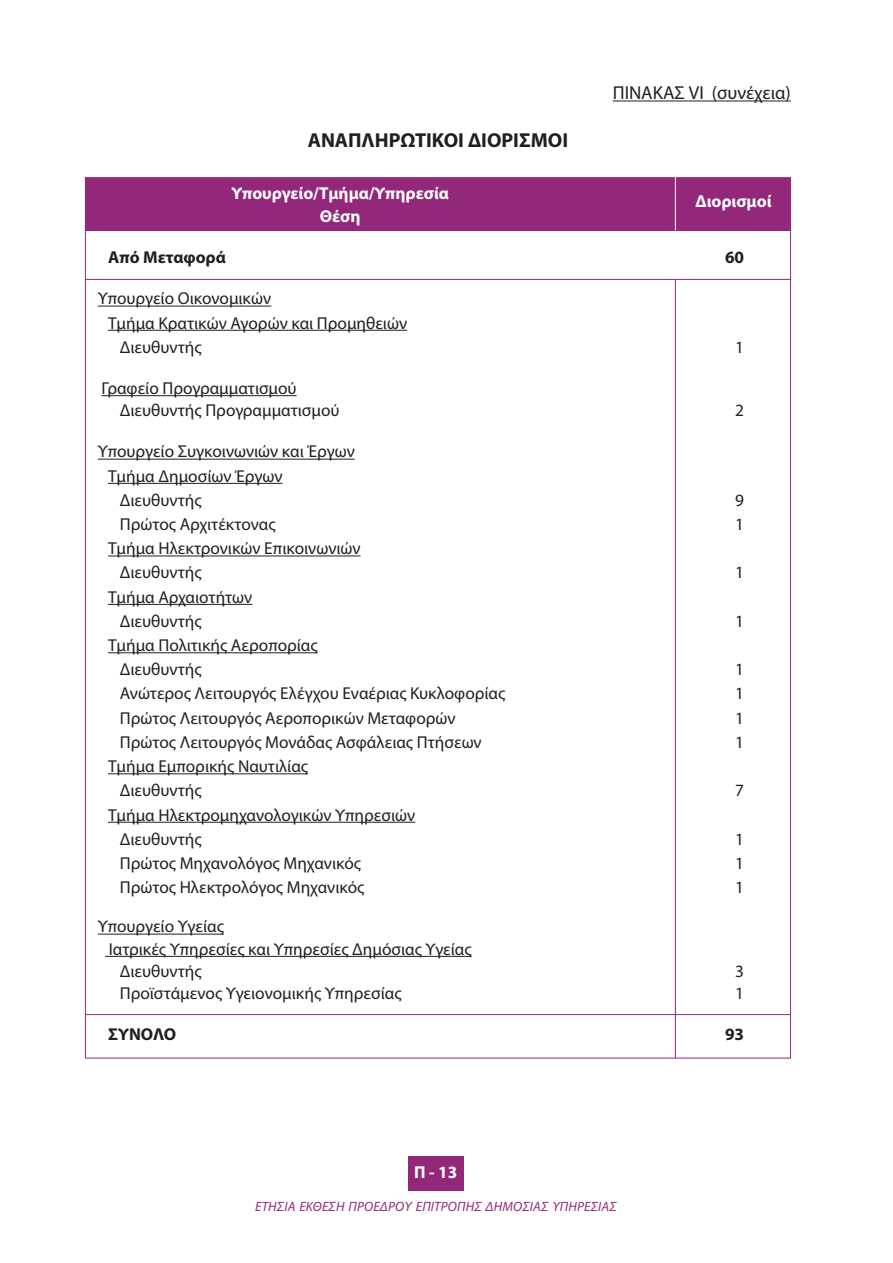
<style>
.page{position:relative;width:893px;height:1263px;background:#fff}
.page>*{position:absolute;margin:0;border:0;box-sizing:border-box;transform-origin:0 0}
.t1{font:700 20.25px "Myriad Pro";color:#231f20}
.t2{font:18.75px "Myriad Pro";color:#231f20}
.t3{font:17.25px/24.2px "Myriad Pro";color:#231f20}
.t4{font:700 17.25px "Myriad Pro";color:#fff}
.t5{font:700 17.25px "Myriad Pro";color:#231f20}
.t6{font:italic 13.5px "Myriad Pro";letter-spacing:.015em;color:#93287b}
</style>
<div class="page">
<div style="left:408px;top:1157px;width:55px;height:34px;background:#93287b"></div>
<div style="left:85px;top:178px;width:706px;height:52px;background:#93287b"></div>
<hr style="left:675px;top:279px;width:1px;height:779px;background:#93287b">
<hr style="left:675px;top:177px;width:1px;height:53px;background:#fff">
<hr style="left:85px;top:1014px;width:706px;height:1px;background:#93287b">
<hr style="left:613px;top:101px;width:76px;height:1px;background:#231f20">
<svg style="left:689px;top:101px;width:28px;height:1px"></svg>
<hr style="left:717px;top:101px;width:69px;height:1px;background:#231f20">
<hr style="left:85px;top:279px;width:706px;height:1px;background:#93287b">
<hr style="left:98px;top:306px;width:173px;height:1px;background:#231f20">
<hr style="left:108px;top:330px;width:299px;height:1px;background:#231f20">
<hr style="left:101px;top:395px;width:196px;height:1px;background:#231f20">
<hr style="left:98px;top:459px;width:257px;height:1px;background:#231f20">
<hr style="left:108px;top:483px;width:174px;height:1px;background:#231f20">
<hr style="left:108px;top:555px;width:253px;height:1px;background:#231f20">
<hr style="left:108px;top:604px;width:144px;height:1px;background:#231f20">
<hr style="left:108px;top:652px;width:210px;height:1px;background:#231f20">
<hr style="left:108px;top:773px;width:200px;height:1px;background:#231f20">
<hr style="left:108px;top:822px;width:307px;height:1px;background:#231f20">
<hr style="left:98px;top:934px;width:126px;height:1px;background:#231f20">
<hr style="left:105px;top:956px;width:367px;height:1px;background:#231f20">
<p class="t1" style="left:308px;top:133px;width:262px">ΑΝΑΠΛΗΡΩΤΙΚΟΙ ΔΙΟΡΙΣΜΟΙ</p>
<p class="t4" style="left:231px;top:187px;width:219px">Υπουργείο/Τμήμα/Υπηρεσία</p>
<p class="t4" style="left:320px;top:210px;width:42px">Θέση</p>
<p class="t2" style="left:613px;top:86px;width:180px">ΠΙΝΑΚΑΣ VI (συνέχεια)</p>
<p class="t4" style="left:695px;top:195px;width:77px">Διορισμοί</p>
<p class="t5" style="left:108px;top:251px;width:119px">Από Μεταφορά</p>
<p class="t5" style="left:725px;top:251px;width:21px">60</p>
<p class="t3" style="left:98px;top:288px;width:175px">Υπουργείο Οικονομικών</p>
<p class="t3" style="left:108px;top:312px;width:301px">Τμήμα Κρατικών Αγορών και Προμηθειών</p>
<p class="t3" style="left:120px;top:336px;width:83px">Διευθυντής</p>
<p class="t3" style="left:735px;top:336px;width:10px">1</p>
<p class="t3" style="left:120px;top:378px;width:221px;line-height:22.2px;text-indent:-18px">Γραφείο Προγραμματισμού<br>Διευθυντής Προγραμματισμού</p>
<p class="t3" style="left:735px;top:400px;width:10px">2</p>
<p class="t3" style="left:98px;top:441px;width:258px">Υπουργείο Συγκοινωνιών και Έργων</p>
<p class="t3" style="left:108px;top:465px;width:176px">Τμήμα Δημοσίων Έργων</p>
<p class="t3" style="left:120px;top:489px;width:83px">Διευθυντής</p>
<p class="t3" style="left:735px;top:489px;width:10px">9</p>
<p class="t3" style="left:120px;top:513px;width:157px">Πρώτος Αρχιτέκτονας</p>
<p class="t3" style="left:735px;top:513px;width:10px">1</p>
<p class="t3" style="left:120px;top:538px;width:242px;text-indent:-12px">Τμήμα Ηλεκτρονικών Επικοινωνιών<br>Διευθυντής</p>
<p class="t3" style="left:735px;top:562px;width:10px">1</p>
<p class="t3" style="left:120px;top:586px;width:134px;text-indent:-12px">Τμήμα Αρχαιοτήτων<br>Διευθυντής</p>
<p class="t3" style="left:120px;top:634px;width:199px;text-indent:-12px">Τμήμα Πολιτικής Αεροπορίας<br>Διευθυντής</p>
<p class="t3" style="left:735px;top:610px;width:10px">1</p>
<p class="t3" style="left:735px;top:659px;width:10px">1</p>
<p class="t3" style="left:120px;top:683px;width:387px">Ανώτερος Λειτουργός Ελέγχου Εναέριας Κυκλοφορίας</p>
<p class="t3" style="left:735px;top:683px;width:10px">1</p>
<p class="t3" style="left:120px;top:707px;width:337px">Πρώτος Λειτουργός Αεροπορικών Μεταφορών</p>
<p class="t3" style="left:735px;top:707px;width:10px">1</p>
<p class="t3" style="left:120px;top:731px;width:363px">Πρώτος Λειτουργός Μονάδας Ασφάλειας Πτήσεων</p>
<p class="t3" style="left:735px;top:731px;width:10px">1</p>
<p class="t3" style="left:120px;top:756px;width:190px;text-indent:-12px">Τμήμα Εμπορικής Ναυτιλίας<br>Διευθυντής</p>
<p class="t3" style="left:735px;top:780px;width:10px">7</p>
<p class="t3" style="left:120px;top:804px;width:297px;text-indent:-12px">Τμήμα Ηλεκτρομηχανολογικών Υπηρεσιών<br>Διευθυντής</p>
<p class="t3" style="left:735px;top:828px;width:10px">1</p>
<p class="t3" style="left:120px;top:852px;width:243px">Πρώτος Μηχανολόγος Μηχανικός</p>
<p class="t3" style="left:735px;top:852px;width:10px">1</p>
<p class="t3" style="left:120px;top:877px;width:246px">Πρώτος Ηλεκτρολόγος Μηχανικός</p>
<p class="t3" style="left:735px;top:877px;width:10px">1</p>
<p class="t3" style="left:98px;top:916px;width:128px">Υπουργείο Υγείας</p>
<p class="t3" style="left:109px;top:938px;width:364px">Ιατρικές Υπηρεσίες και Υπηρεσίες Δημόσιας Υγείας</p>
<p class="t3" style="left:120px;top:960px;width:83px">Διευθυντής</p>
<p class="t3" style="left:735px;top:960px;width:10px">3</p>
<p class="t3" style="left:120px;top:983px;width:283px">Προϊστάμενος Υγειονομικής Υπηρεσίας</p>
<p class="t3" style="left:735px;top:983px;width:10px">1</p>
<p class="t5" style="left:108px;top:1028px;width:69px">ΣΥΝΟΛΟ</p>
<p class="t5" style="left:725px;top:1028px;width:21px">93</p>
<p class="t4" style="left:414px;top:1166px;width:45px">Π-13</p>
<p class="t6" style="left:255px;top:1202px;width:363px">ΕΤΗΣΙΑ ΕΚΘΕΣΗ ΠΡΟΕΔΡΟΥ ΕΠΙΤΡΟΠΗΣ ΔΗΜΟΣΙΑΣ ΥΠΗΡΕΣΙΑΣ</p>
</div>
